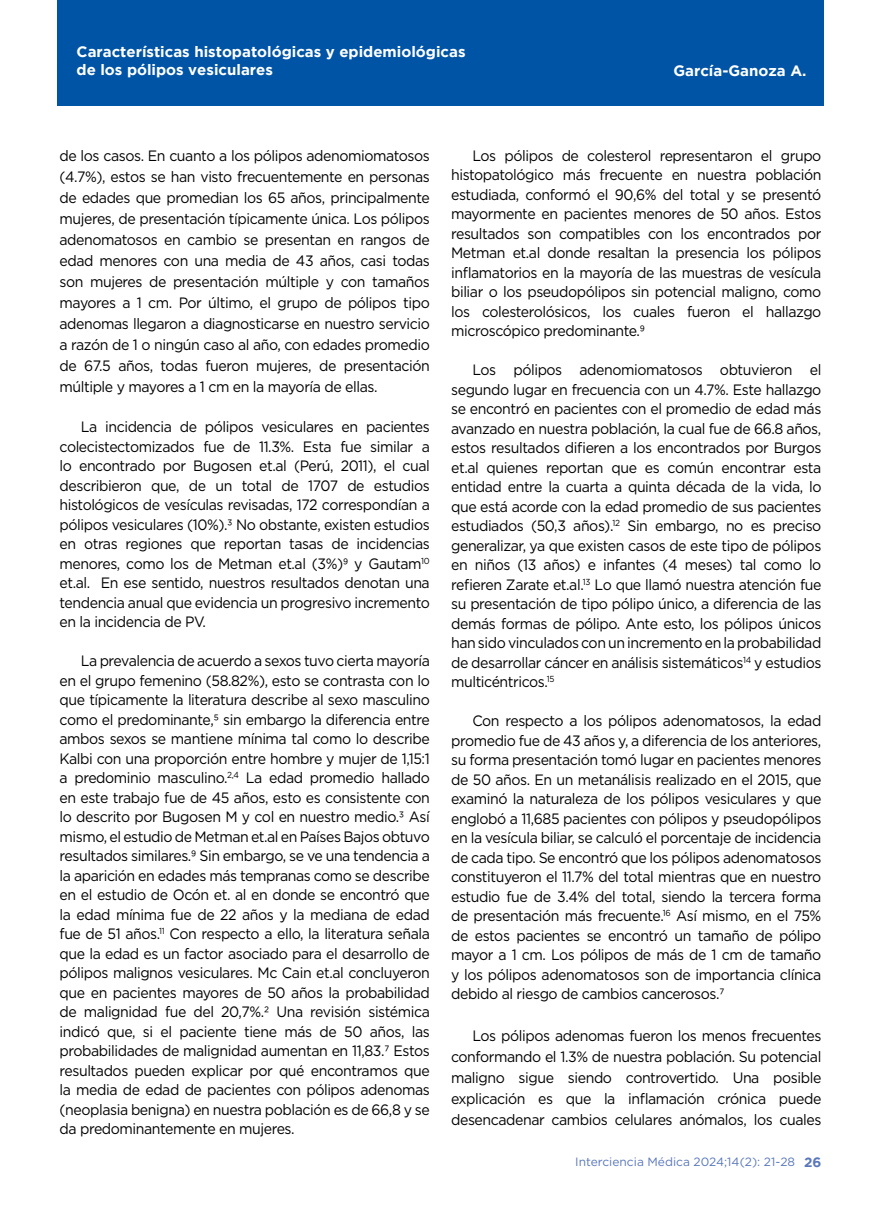
<style>
.page{position:relative;width:881px;height:1212px;background:#fff}
.page>*{position:absolute;margin:0;border:0;box-sizing:border-box;transform-origin:0 0}
.t1{font:15px/19.5px "Gotham";letter-spacing:-.03em;color:#000;text-align:justify;scale:.94 1}
.t2{font:700 15px/18px "Gotham";color:#fff}
.t3{font:700 13.5px "Gotham";color:#5a77ba}
.t4{font:12px "Gotham";color:#5a77ba}
</style>
<div class="page">
<div style="left:57px;top:0;width:766px;height:106px;background:#0054a6"></div>
<p class="t2" style="left:77px;top:42px;width:390px">Características histopatológicas y epidemiológicas de los pólipos vesiculares</p>
<p class="t2" style="left:673px;top:61px;width:134px">García-Ganoza A.</p>
<p class="t1" style="left:60px;top:145px;width:395px;line-height:21px">de los casos. En cuanto a los pólipos adenomiomatosos (4.7%), estos se han visto frecuentemente en personas de edades que promedian los 65 años, principalmente mujeres, de presentación típicamente única. Los pólipos adenomatosos en cambio se presentan en rangos de edad menores con una media de 43 años, casi todas son mujeres de presentación múltiple y con tamaños mayores a 1 cm. Por último, el grupo de pólipos tipo adenomas llegaron a diagnosticarse en nuestro servicio a razón de 1 o ningún caso al año, con edades promedio de 67.5 años, todas fueron mujeres, de presentación múltiple y mayores a 1 cm en la mayoría de ellas.</p>
<p class="t1" style="left:60px;top:417px;width:395px;text-indent:21px">La incidencia de pólipos vesiculares en pacientes colecistectomizados fue de 11.3%. Esta fue similar a lo encontrado por Bugosen et.al (Perú, 2011), el cual describieron que, de un total de 1707 de estudios histológicos de vesículas revisadas, 172 correspondían a pólipos vesiculares (10%).3 No obstante, existen estudios en otras regiones que reportan tasas de incidencias menores, como los de Metman et.al (3%)9 y Gautam<sup>10 </sup>et.al. En ese sentido, nuestros resultados denotan una tendencia anual que evidencia un progresivo incremento en la incidencia de PV.</p>
<p class="t1" style="left:60px;top:651px;width:395px;text-indent:21px">La prevalencia de acuerdo a sexos tuvo cierta mayoría en el grupo femenino (58.82%), esto se contrasta con lo que típicamente la literatura describe al sexo masculino como el predominante,5 sin embargo la diferencia entre ambos sexos se mantiene mínima tal como lo describe Kalbi con una proporción entre hombre y mujer de 1,15:1 a predominio masculino.<sup>2,4</sup> La edad promedio hallado en este trabajo fue de 45 años, esto es consistente con lo descrito por Bugosen M y col en nuestro medio.3 Así mismo, el estudio de Metman et.al en Países Bajos obtuvo resultados similares.9 Sin embargo, se ve una tendencia a la aparición en edades más tempranas como se describe en el estudio de Ocón et. al en donde se encontró que la edad mínima fue de 22 años y la mediana de edad fue de 51 años.<sup>11</sup> Con respecto a ello, la literatura señala que la edad es un factor asociado para el desarrollo de pólipos malignos vesiculares. Mc Cain et.al concluyeron que en pacientes mayores de 50 años la probabilidad de malignidad fue del 20,7%.2 Una revisión sistémica indicó que, si el paciente tiene más de 50 años, las probabilidades de malignidad aumentan en 11,83.7 Estos resultados pueden explicar por qué encontramos que la media de edad de pacientes con pólipos adenomas (neoplasia benigna) en nuestra población es de 66,8 y se da predominantemente en mujeres.</p>
<p class="t1" style="left:451px;top:145px;width:395px;text-indent:21px">Los pólipos de colesterol representaron el grupo histopatológico más frecuente en nuestra población estudiada, conformó el 90,6% del total y se presentó mayormente en pacientes menores de 50 años. Estos resultados son compatibles con los encontrados por Metman et.al donde resaltan la presencia los pólipos inflamatorios en la mayoría de las muestras de vesícula biliar o los pseudopólipos sin potencial maligno, como los colesterolósicos, los cuales fueron el hallazgo microscópico predominante.9</p>
<p class="t1" style="left:451px;top:360px;width:395px;text-indent:21px">Los pólipos adenomiomatosos obtuvieron el segundo lugar en frecuencia con un 4.7%. Este hallazgo se encontró en pacientes con el promedio de edad más avanzado en nuestra población, la cual fue de 66.8 años, estos resultados difieren a los encontrados por Burgos et.al quienes reportan que es común encontrar esta entidad entre la cuarta a quinta década de la vida, lo que está acorde con la edad promedio de sus pacientes estudiados (50,3 años).<sup>12</sup> Sin embargo, no es preciso generalizar, ya que existen casos de este tipo de pólipos en niños (13 años) e infantes (4 meses) tal como lo refieren Zarate et.al.<sup>13</sup> Lo que llamó nuestra atención fue su presentación de tipo pólipo único, a diferencia de las demás formas de pólipo. Ante esto, los pólipos únicos han sido vinculados con un incremento en la probabilidad de desarrollar cáncer en análisis sistemáticos<sup>14</sup> y estudios multicéntricos.<sup>15</sup></p>
<p class="t1" style="left:451px;top:711px;width:395px;text-indent:21px">Con respecto a los pólipos adenomatosos, la edad promedio fue de 43 años y, a diferencia de los anteriores, su forma presentación tomó lugar en pacientes menores de 50 años. En un metanálisis realizado en el 2015, que examinó la naturaleza de los pólipos vesiculares y que englobó a 11,685 pacientes con pólipos y pseudopólipos en la vesícula biliar, se calculó el porcentaje de incidencia de cada tipo. Se encontró que los pólipos adenomatosos constituyeron el 11.7% del total mientras que en nuestro estudio fue de 3.4% del total, siendo la tercera forma de presentación más frecuente.<sup>16</sup> Así mismo, en el 75% de estos pacientes se encontró un tamaño de pólipo mayor a 1 cm. Los pólipos de más de 1 cm de tamaño y los pólipos adenomatosos son de importancia clínica debido al riesgo de cambios cancerosos.7</p>
<p class="t1" style="left:451px;top:1025px;width:395px;line-height:21px;text-indent:21px">Los pólipos adenomas fueron los menos frecuentes conformando el 1.3% de nuestra población. Su potencial maligno sigue siendo controvertido. Una posible explicación es que la inflamación crónica puede desencadenar cambios celulares anómalos, los cuales</p>
<p class="t4" style="left:575px;top:1154px;width:221px">Interciencia Médica 2024;14(2): 21-28</p>
<p class="t3" style="left:803px;top:1154px;width:19px">26</p>
</div>
